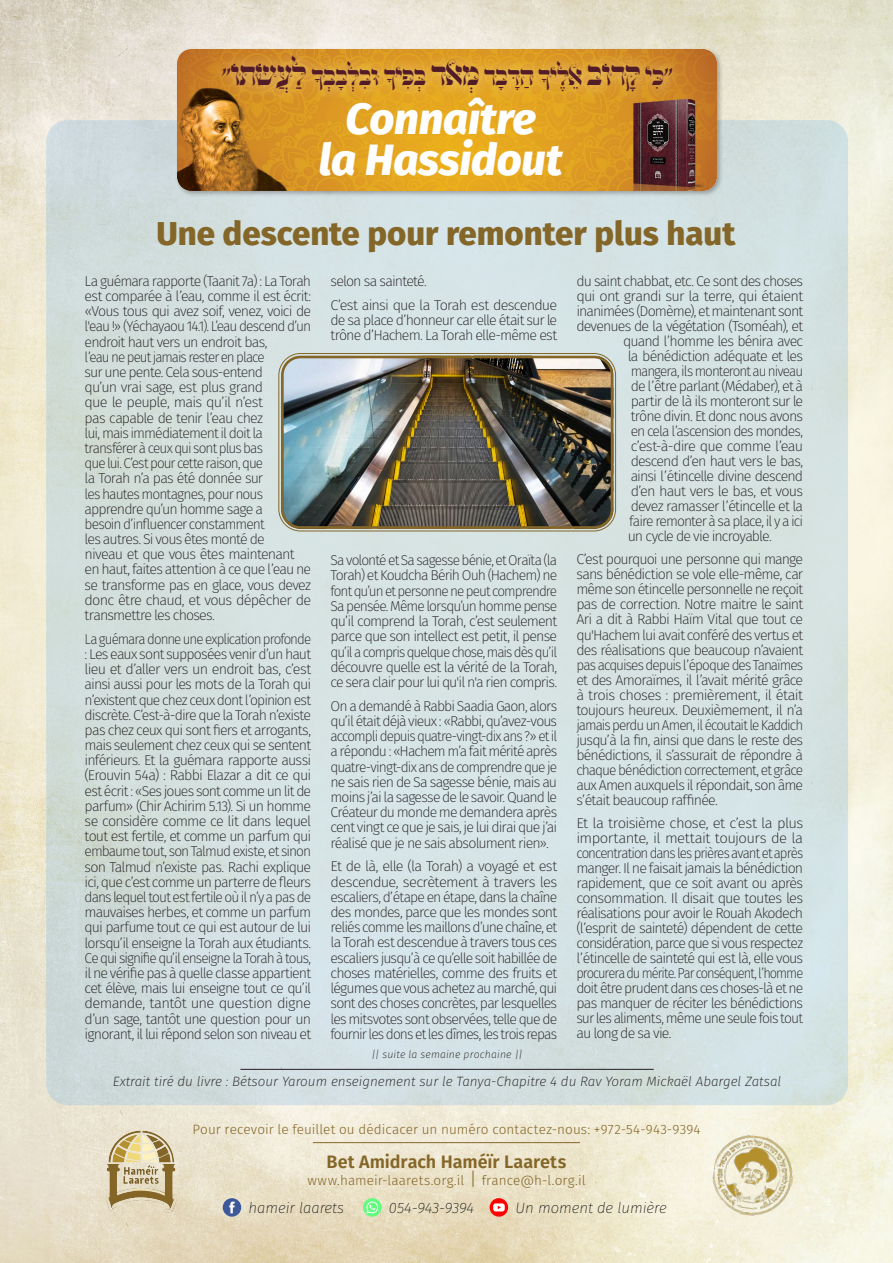
<style>
.page{position:relative;width:893px;height:1263px;background:#fff}
.page>*{position:absolute;margin:0;border:0;box-sizing:border-box;transform-origin:0 0}
.כותרת_ראשית{font:italic 800 43.8px "Fira Sans";letter-spacing:-.005em;color:#fff}
.כותרת_ראשית-2{font:35.7px "BA Franknatan Rolltext";color:#511b28}
.כותרת_ראשית-3{font:800 33px "Fira Sans";color:#846628}
.כותרת_ראשית-4{font:29.1px "BA Franknatan Rolltext";color:#511b28}
.כותרת_ראשית-5{font:600 18px "Fira Sans";color:#846628}
.כותרת_ראשית-6{font:italic 200 15px "Fira Sans";letter-spacing:-.005em;color:#000}
.מלל_מרכזי{font:200 14.25px/15.1px "Fira Sans";letter-spacing:-.06em;color:#231f20;text-align:justify}
.מלל_מרכזי-2{font:200 14.25px/15.1px "Fira Sans";letter-spacing:-.06em;color:#231f20;text-align:justify;scale:.94 1}
.מלל_מרכזי-3{font:200 14.25px/15px "Fira Sans";letter-spacing:-.06em;color:#231f20;text-align:justify;scale:1.04 1}
.מלל_מרכזי-4{font:200 14.25px "Fira Sans";letter-spacing:-.06em;color:#231f20;scale:.95 1}
.כותרת_ראשית-7{font:300 13.5px "Fira Sans";letter-spacing:.005em;color:#846628}
.מלל_מרכזי-5{font:italic 200 13.5px "Fira Sans";color:#231f20}
.מלל_מרכזי-6{font:italic 200 10.5px "Fira Sans";letter-spacing:.015em;color:#231f20}
.s1{font-size:29.1px}
.s2{font-size:35.7px}
.s3{font-size:18px}
</style>
<div class="page">
<img style="left:0;top:0;width:893px;height:1263px">
<div style="left:46px;top:120px;width:802px;height:985px;background:#d5e2e2;border-radius:21px"></div>
<div style="left:175px;top:47px;width:548px;height:150px;background:#231f20;opacity:.35"></div>
<img style="left:178px;top:50px;width:538px;height:140px">
<div style="left:212px;top:45px;width:474px;height:60px;background:#fef2be;opacity:.7"></div>
<img style="left:97px;top:1122px;width:84px;height:96px">
<img style="left:708px;top:1131px;width:90px;height:90px">
<hr style="left:313px;top:1142px;width:267px;height:1px;background:#846628">
<div style="left:223px;top:1198px;width:18px;height:19px;background:#3d5999;border-radius:50%"></div>
<svg style="left:229px;top:1201px;width:6px;height:12px"></svg>
<svg style="left:490px;top:1198px;width:18px;height:19px"></svg>
<svg style="left:493px;top:1203px;width:12px;height:8px"></svg>
<svg style="left:363px;top:1198px;width:19px;height:19px"></svg>
<svg style="left:366px;top:1201px;width:12px;height:12px"></svg>
<hr style="left:240px;top:1069px;width:414px;height:1px;background:#231f20">
<img style="left:281px;top:356px;width:332px;height:173px">
<div style="left:278px;top:353px;width:338px;height:178px;border:1px solid #846628;border-radius:22px"></div>
<div style="left:281px;top:356px;width:332px;height:173px;border:3px solid #846628;border-radius:18px"></div>
<p class="כותרת_ראשית-2" style="left:221px;top:47px;width:87px">ֹ תו<span class="s1">"</span> שׂ ֹ עֲ לַ</p>
<p class="כותרת_ראשית-4" style="left:312px;top:54px;width:84px">ך ב ְ ב ָ ל ְ ָּ וב ִ</p>
<p class="כותרת_ראשית-4" style="left:484px;top:54px;width:66px">ב ָר ַָ הד ָ ּ</p>
<p class="כותרת_ראשית-4" style="left:384px;top:54px;width:80px"><span class="s2">אד</span>בּ ְפִיך</p>
<p class="כותרת_ראשית-4" style="left:645px;top:54px;width:29px">"כִּי</p>
<p class="כותרת_ראשית-4" style="left:538px;top:54px;width:32px">ל ֶיך</p>
<p class="כותרת_ראשית-2" style="left:451px;top:47px;width:30px">ֹ מְ</p>
<p class="כותרת_ראשית-2" style="left:606px;top:47px;width:36px">ֹ קָ</p>
<p class="כותרת_ראשית-2" style="left:569px;top:47px;width:58px">רוב<span class="s1">א ֵ</span></p>
<p class="כותרת_ראשית-4" style="left:317px;top:46px;width:6px">ָ</p>
<p class="כותרת_ראשית" style="left:346px;top:81px;width:192px">Connaître</p>
<p class="כותרת_ראשית" style="left:319px;top:121px;width:245px">la Hassidout</p>
<p class="כותרת_ראשית-3" style="left:156px;top:205px;width:580px">Une descente pour remonter plus haut</p>
<p class="מלל_מרכזי" style="left:85px;top:273px;width:228px;text-align:left">La guémara rapporte (Taanit 7a) : La Torah est comparée à l’eau, comme il est écrit: «Vous tous qui avez soif, venez, voici de l'eau !» (Yéchayaou 14.1). L’eau descend d’un endroit haut vers un endroit bas,<br>l’eau ne peut jamais rester en place<br>sur une pente. Cela sous-entend<br>qu’un vrai sage, est plus grand<br>que le peuple, mais qu’il n’est<br>pas capable de tenir l’eau chez<br>lui, mais immédiatement il doit la transférer à ceux qui sont plus bas<br>que lui. C’est pour cette raison, que<br>la Torah n’a pas été donnée sur<br>les hautes montagnes, pour nous apprendre qu’un homme sage a<br>besoin d’influencer constamment<br>les autres. Si vous êtes monté de<br>niveau et que vous êtes maintenant en haut, faites attention à ce que l’eau ne se transforme pas en glace, vous devez donc être chaud, et vous dépêcher de transmettre les choses.</p>
<p class="מלל_מרכזי-2" style="left:85px;top:631px;width:242px">La guémara donne une explication profonde : Les eaux sont supposées venir d’un haut lieu et d’aller vers un endroit bas, c’est ainsi aussi pour les mots de la Torah qui n’existent que chez ceux dont l’opinion est discrète. C’est-à-dire que la Torah n’existe pas chez ceux qui sont fiers et arrogants, mais seulement chez ceux qui se sentent inférieurs. Et la guémara rapporte aussi (Erouvin 54a) : Rabbi Elazar a dit ce qui est écrit : «Ses joues sont comme un lit de parfum» (Chir Achirim 5.13). Si un homme se considère comme ce lit dans lequel tout est fertile, et comme un parfum qui embaume tout, son Talmud existe, et sinon son Talmud n’existe pas. Rachi explique ici, que c’est comme un parterre de fleurs dans lequel tout est fertile où il n’y a pas de mauvaises herbes, et comme un parfum qui parfume tout ce qui est autour de lui lorsqu’il enseigne la Torah aux étudiants.<br>Ce qui signifie qu’il enseigne la Torah à tous, il ne vérifie pas à quelle classe appartient cet élève, mais lui enseigne tout ce qu’il demande, tantôt une question digne d’un sage, tantôt une question pour un ignorant, il lui répond selon son niveau et</p>
<p class="מלל_מרכזי" style="left:331px;top:273px;width:98px">selon sa sainteté.</p>
<p class="מלל_מרכזי" style="left:331px;top:297px;width:228px">C’est ainsi que la Torah est descendue de sa place d’honneur car elle était sur le trône d’Hachem. La Torah elle-même est</p>
<p class="מלל_מרכזי" style="left:576px;top:273px;width:228px">du saint chabbat, etc. Ce sont des choses</p>
<p class="מלל_מרכזי" style="left:576px;top:288px;width:228px">qui ont grandi sur la terre, qui étaient</p>
<p class="מלל_מרכזי" style="left:576px;top:303px;width:228px">inanimées (Domème), et maintenant sont</p>
<p class="מלל_מרכזי" style="left:576px;top:318px;width:228px">devenues de la végétation (Tsoméah), et</p>
<p class="מלל_מרכזי" style="left:623px;top:333px;width:181px">quand l’homme les bénira avec</p>
<p class="מלל_מרכזי" style="left:628px;top:348px;width:177px">la bénédiction adéquate et les</p>
<p class="מלל_מרכזי-4" style="left:631px;top:361px;width:183px">mangera, ils monteront au niveau</p>
<p class="מלל_מרכזי" style="left:631px;top:378px;width:174px">de l’être parlant (Médaber), et à</p>
<p class="מלל_מרכזי" style="left:631px;top:393px;width:174px">partir de là ils monteront sur le</p>
<p class="מלל_מרכזי" style="left:631px;top:408px;width:174px">trône divin. Et donc nous avons</p>
<p class="מלל_מרכזי" style="left:631px;top:423px;width:174px">en cela l’ascension des mondes,</p>
<p class="מלל_מרכזי" style="left:631px;top:438px;width:174px">c’est-à-dire que comme l’eau</p>
<p class="מלל_מרכזי" style="left:631px;top:453px;width:174px">descend d’en haut vers le bas,</p>
<p class="מלל_מרכזי" style="left:631px;top:468px;width:174px">ainsi l’étincelle divine descend</p>
<p class="מלל_מרכזי" style="left:631px;top:483px;width:174px">d’en haut vers le bas, et vous</p>
<p class="מלל_מרכזי" style="left:631px;top:498px;width:174px">devez ramasser l’étincelle et la</p>
<p class="מלל_מרכזי" style="left:629px;top:513px;width:176px">faire remonter à sa place, il y a ici</p>
<p class="מלל_מרכזי" style="left:628px;top:528px;width:146px">un cycle de vie incroyable.</p>
<p class="מלל_מרכזי" style="left:576px;top:552px;width:228px">C’est pourquoi une personne qui mange sans bénédiction se vole elle-même, car même son étincelle personnelle ne reçoit pas de correction. Notre maitre le saint Ari a dit à Rabbi Haïm Vital que tout ce qu'Hachem lui avait conféré des vertus et des réalisations que beaucoup n’avaient pas acquises depuis l’époque des Tanaïmes et des Amoraïmes, il l’avait mérité grâce à trois choses : premièrement, il était toujours heureux. Deuxièmement, il n’a jamais perdu un Amen, il écoutait le Kaddich jusqu’à la fin, ainsi que dans le reste des bénédictions, il s’assurait de répondre à chaque bénédiction correctement, et grâce aux Amen auxquels il répondait, son âme s’était beaucoup raffinée.</p>
<p class="מלל_מרכזי-3" style="left:576px;top:816px;width:220px">Et la troisième chose, et c’est la plus importante, il mettait toujours de la concentration dans les prières avant et après manger. Il ne faisait jamais la bénédiction rapidement, que ce soit avant ou après consommation. Il disait que toutes les réalisations pour avoir le Rouah Akodech (l’esprit de sainteté) dépendent de cette considération, parce que si vous respectez l’étincelle de sainteté qui est là, elle vous procurera du mérite. Par conséquent, l’homme doit être prudent dans ces choses-là et ne pas manquer de réciter les bénédictions sur les aliments, même une seule fois tout au long de sa vie.</p>
<p class="מלל_מרכזי" style="left:331px;top:553px;width:228px">Sa volonté et Sa sagesse bénie, et Oraïta (la Torah) et Koudcha Bérih Ouh (Hachem) ne font qu’un et personne ne peut comprendre Sa pensée. Même lorsqu’un homme pense qu’il comprend la Torah, c’est seulement parce que son intellect est petit, il pense qu’il a compris quelque chose, mais dès qu’il découvre quelle est la vérité de la Torah, ce sera clair pour lui qu'il n'a rien compris.</p>
<p class="מלל_מרכזי" style="left:331px;top:698px;width:228px">On a demandé à Rabbi Saadia Gaon, alors qu’il était déjà vieux : «Rabbi, qu’avez-vous accompli depuis quatre-vingt-dix ans ?» et il a répondu : «Hachem m’a fait mérité après quatre-vingt-dix ans de comprendre que je ne sais rien de Sa sagesse bénie, mais au moins j’ai la sagesse de le savoir. Quand le Créateur du monde me demandera après cent vingt ce que je sais, je lui dirai que j’ai réalisé que je ne sais absolument rien».</p>
<p class="מלל_מרכזי" style="left:331px;top:859px;width:228px">Et de là, elle (la Torah) a voyagé et est descendue, secrètement à travers les escaliers, d’étape en étape, dans la chaîne des mondes, parce que les mondes sont reliés comme les maillons d’une chaîne, et la Torah est descendue à travers tous ces escaliers jusqu’à ce qu’elle soit habillée de choses matérielles, comme des fruits et légumes que vous achetez au marché, qui sont des choses concrètes, par lesquelles les mitsvotes sont observées, telle que de fournir les dons et les dîmes, les trois repas</p>
<p class="מלל_מרכזי-6" style="left:372px;top:1047px;width:153px">|| suite la semaine prochaine ||</p>
<p class="מלל_מרכזי-5" style="left:113px;top:1072px;width:670px">Extrait tiré du livre : Bétsour Yaroum enseignement sur le Tanya-Chapitre 4 du Rav Yoram Mickaël Abargel Zatsal</p>
<p class="כותרת_ראשית-7" style="left:192px;top:1119px;width:510px">Pour recevoir le feuillet ou dédicacer un numéro contactez-nous: +972-54-943-9394</p>
<p class="כותרת_ראשית-5" style="left:327px;top:1147px;width:241px">Bet Amidrach Haméïr Laarets</p>
<p class="כותרת_ראשית-7" style="left:307px;top:1171px;width:279px">www.hameir-laarets.org.il <span class="s3">|</span> france@h-l.org.il</p>
<p class="כותרת_ראשית-6" style="left:249px;top:1197px;width:97px">hameir laarets</p>
<p class="כותרת_ראשית-6" style="left:389px;top:1197px;width:87px">054-943-9394</p>
<p class="כותרת_ראשית-6" style="left:516px;top:1197px;width:153px">Un moment de lumière</p>
</div>
